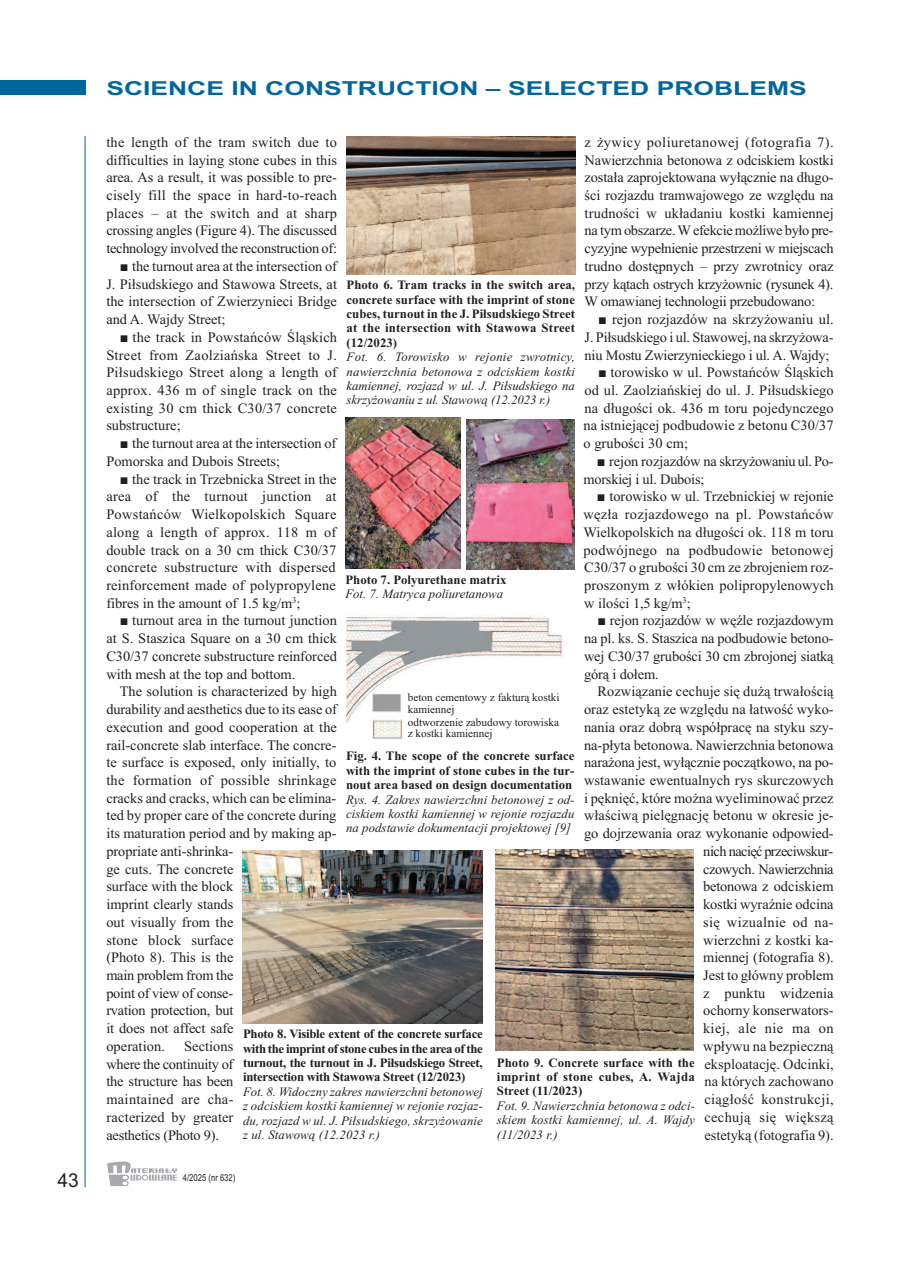
<style>
.page{position:relative;width:906px;height:1268px;background:#fff}
.page>*{position:absolute;margin:0;border:0;box-sizing:border-box;transform-origin:0 0}
.t1{font:700 19.2px "Arial";color:#00679d;scale:1.38 1}
.t2{font:19.2px "Arial";color:#231f20}
.t3{font:14.4px/17.7px "Times New Roman";color:#231f20;text-align:justify}
.t4{font:700 12.75px/14.4px "Times New Roman";color:#231f20;text-align:justify}
.t5{font:italic 12.75px/14.4px "Times New Roman";letter-spacing:.005em;color:#231f20;text-align:justify}
.t6{font:11.25px/11.2px "Times New Roman";color:#231f20}
.t7{font:9.6px "Arial";color:#231f20;scale:.8 1}
</style>
<div class="page">
<div style="left:0;top:81px;width:85px;height:14px;background:#00679d"></div>
<hr style="left:85px;top:136px;width:1px;height:1050px;background:#00679d">
<svg style="left:107px;top:1161px;width:70px;height:24px"></svg>
<img style="left:347px;top:136px;width:228px;height:138px">
<img style="left:346px;top:417px;width:115px;height:151px">
<img style="left:467px;top:419px;width:107px;height:150px">
<img style="left:346px;top:615px;width:218px;height:124px">
<div style="left:408px;top:693px;width:166px;height:48px;background:#fff"></div>
<img style="left:243px;top:850px;width:239px;height:172px">
<img style="left:496px;top:849px;width:197px;height:201px">
<h1 class="t2" style="left:57px;top:1168px;width:23px">43</h1>
<h1 class="t1" style="left:106px;top:77px;width:509px">SCIENCE IN CONSTRUCTION – SELECTED PROBLEMS</h1>
<p class="t3" style="left:584px;top:133px;width:250px">z żywicy poliuretanowej (fotografia 7).<br>Nawierzchnia betonowa z odciskiem kostki została zaprojektowana wyłącznie na długo&shy;ści rozjazdu tramwajowego ze względu na trudności w układaniu kostki kamiennej na tym obszarze.Wefekcie możliwe było pre&shy;cyzyjne wypełnienie przestrzeni w miejscach trudno dostępnych – przy zwrotnicy oraz przy kątach ostrych krzyżownic (rysunek 4).<br>W omawianej technologii przebudowano:</p>
<p class="t3" style="left:584px;top:310px;width:250px;text-indent:13px">■ rejon rozjazdów na skrzyżowaniu ul.<br>J. Piłsudskiego i ul. Stawowej, na skrzyżowa&shy;niu Mostu Zwierzynieckiego i ul. A. Wajdy;</p>
<p class="t3" style="left:583px;top:363px;width:252px;text-indent:15px">■ torowisko w ul. Powstańców Śląskich od ul. Zaolziańskiej do ul. J. Piłsudskiego na długości ok. 436 m toru pojedynczego na istniejącej podbudowie z betonu C30/37 o grubości 30 cm;</p>
<p class="t3" style="left:583px;top:452px;width:251px;text-indent:14px">■ rejon rozjazdów na skrzyżowaniu ul. Po&shy;morskiej i ul. Dubois;</p>
<p class="t3" style="left:583px;top:487px;width:252px;text-indent:14px">■ torowisko w ul. Trzebnickiej w rejonie węzła rozjazdowego na pl. Powstańców Wielkopolskich na długości ok. 118 m toru podwójnego na podbudowie betonowej C30/37 o grubości 30 cm ze zbrojeniem roz&shy;proszonym z włókien polipropylenowych w ilości 1,5 kg/m<sup>3</sup>;</p>
<p class="t3" style="left:584px;top:611px;width:251px;text-indent:14px">■ rejon rozjazdów w węźle rozjazdowym na pl. ks. S. Staszica na podbudowie betono&shy;wej C30/37 grubości 30 cm zbrojonej siatką górą i dołem.</p>
<p class="t3" style="left:584px;top:682px;width:251px;text-align:right">Rozwiązanie cechuje się dużą trwałością oraz estetyką ze względu na łatwość wyko&shy;nania oraz dobrą współpracę na styku szy&shy;na-płyta betonowa. Nawierzchnia betonowa narażona jest, wyłącznie początkowo, na po&shy;wstawanie ewentualnych rys skurczowych i pęknięć, które można wyeliminować przez właściwą pielęgnację betonu w okresie je&shy;go dojrzewania oraz wykonanie odpowied&shy;nich nacięć przeciwskur-<br>czowych. Nawierzchnia<br>betonowa z odciskiem<br>kostki wyraźnie odcina<br>się wizualnie od na-<br>wierzchni z kostki ka-<br>miennej (fotografia 8).<br>Jest to główny problem<br>z punktu widzenia<br>ochorny konserwators-<br>kiej, ale nie ma on<br>wpływu na bezpieczną<br>eksploatację. Odcinki,<br>na których zachowano<br>ciągłość konstrukcji,<br>cechują się większą<br>estetyką (fotografia 9).</p>
<p class="t3" style="left:106px;top:133px;width:232px">the length of the tram switch due to difficulties in laying stone cubes in this area. As a result, it was possible to pre&shy;cisely fill the space in hard-to-reach places – at the switch and at sharp crossing angles (Figure 4). The discussed technology involved the reconstruction of:</p>
<p class="t3" style="left:106px;top:257px;width:232px;text-indent:14px">■ the turnout area at the intersection of J. Piłsudskiego and Stawowa Streets, at the intersection of Zwierzynieci Bridge and A. Wajdy Street;</p>
<p class="t3" style="left:106px;top:328px;width:232px;text-indent:14px">■ the track in Powstańców Śląskich Street from Zaolziańska Street to J.<br>Piłsudskiego Street along a length of approx. 436 m of single track on the existing 30 cm thick C30/37 concrete substructure;</p>
<p class="t3" style="left:106px;top:434px;width:231px;text-indent:13px">■ the turnout area at the intersection of<br>Pomorska and Dubois Streets;</p>
<p class="t3" style="left:106px;top:469px;width:231px;text-indent:14px">■ the track in Trzebnicka Street in the area of the turnout junction at Powstańców Wielkopolskich Square along a length of approx. 118 m of double track on a 30 cm thick C30/37 concrete substructure with dispersed reinforcement made of polypropylene fibres in the amount of 1.5 kg/m<sup>3</sup>;</p>
<p class="t3" style="left:106px;top:611px;width:232px;text-indent:13px">■ turnout area in the turnout junction at S. Staszica Square on a 30 cm thick C30/37 concrete substructure reinforced with mesh at the top and bottom.</p>
<p class="t3" style="left:106px;top:682px;width:232px;text-align:left;text-indent:14px">The solution is characterized by high durability and aesthetics due to its ease of execution and good cooperation at the rail-concrete slab interface. The concre&shy;te surface is exposed, only initially, to the formation of possible shrinkage cracks and cracks, which can be elimina&shy;ted by proper care of the concrete during its maturation period and by making ap&shy;propriate anti-shrinka-<br>ge cuts. The concrete<br>surface with the block<br>imprint clearly stands<br>out visually from the<br>stone block surface<br>(Photo 8). This is the<br>main problem from the<br>point of view of conse-<br>rvation protection, but<br>it does not affect safe<br>operation.</p>
<p class="t4" style="left:347px;top:277px;width:230px">Photo 6. Tram tracks in the switch area, concrete surface with the imprint of stone cubes, turnout in the J. Piłsudskiego Street at the intersection with Stawowa Street (12/2023)</p>
<p class="t5" style="left:347px;top:349px;width:230px">Fot. 6. Torowisko w rejonie zwrotnicy, nawierzchnia betonowa z odciskiem kostki kamiennej, rozjazd w ul. J. Piłsudskiego na skrzyżowaniu z ul. Stawową (12.2023 r.)</p>
<p class="t4" style="left:345px;top:572px;width:163px">Photo 7. Polyurethane matrix</p>
<p class="t5" style="left:345px;top:586px;width:159px">Fot. 7. Matryca poliuretanowa</p>
<p class="t6" style="left:408px;top:691px;width:153px">beton cementowy z fakturą kostki kamiennej</p>
<p class="t6" style="left:408px;top:716px;width:153px">odtworzenie zabudowy torowiska z kostki kamiennej</p>
<p class="t4" style="left:346px;top:748px;width:230px">Fig. 4. The scope of the concrete surface with the imprint of stone cubes in the tur&shy;nout area based on design documentation</p>
<p class="t5" style="left:346px;top:791px;width:230px">Rys. 4. Zakres nawierzchni betonowej z od&shy;ciskiem kostki kamiennej w rejonie rozjazdu na podstawie dokumentacji projektowej [9]</p>
<p class="t4" style="left:243px;top:1026px;width:241px">Photo 8. Visible extent of the concrete surface with the imprint of stone cubes in the area of the turnout, the turnout in J. Piłsudskiego Street, intersection with Stawowa Street (12/2023)</p>
<p class="t5" style="left:243px;top:1083px;width:241px">Fot. 8. Widoczny zakres nawierzchni betonowej z odciskiem kostki kamiennej w rejonie rozjaz&shy;du, rozjazd w ul. J. Piłsudskiego, skrzyżowanie z ul. Stawową (12.2023 r.)</p>
<p class="t3" style="left:106px;top:1036px;width:129px;text-indent:78px">Sections where the continuity of the structure has been maintained are cha&shy;racterized by greater aesthetics (Photo 9).</p>
<p class="t4" style="left:497px;top:1054px;width:199px">Photo 9. Concrete surface with the imprint of stone cubes, A. Wajda Street (11/2023)</p>
<p class="t5" style="left:497px;top:1097px;width:200px">Fot. 9. Nawierzchnia betonowa z odci&shy;skiem kostki kamiennej, ul. A. Wajdy (11/2023 r.)</p>
<p class="t7" style="left:183px;top:1171px;width:67px">4/2025 (nr 632)</p>
</div>
